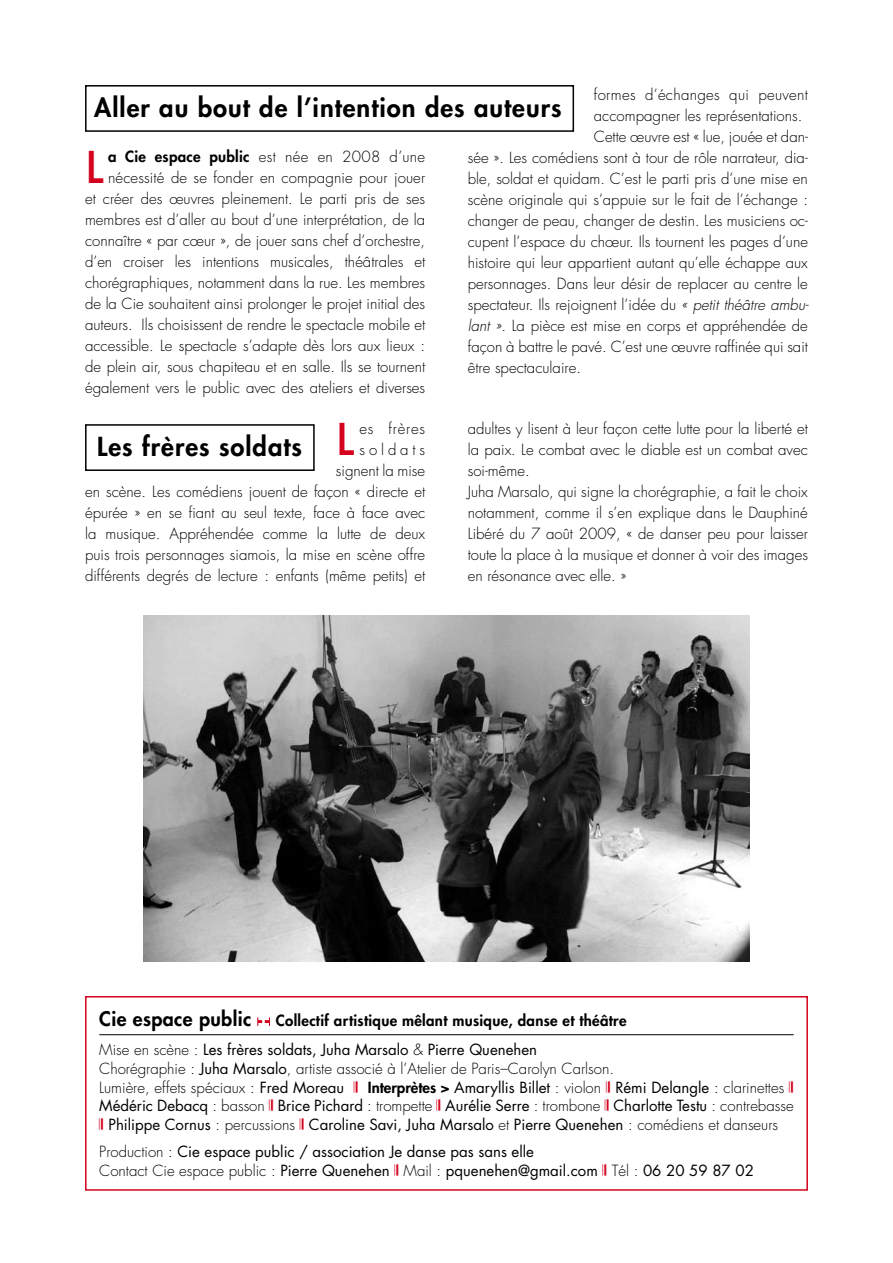
<style>
.page{position:relative;width:893px;height:1263px;background:#fff}
.page>*{position:absolute;margin:0;border:0;box-sizing:border-box;transform-origin:0 0}
.t1{font:500 42.9px "Futura";color:#d4021d}
.t2{font:800 25.5px "Futura";letter-spacing:.04em;color:#000}
.t3{font:800 19.5px "Futura";letter-spacing:.02em;color:#000}
.t4{font:300 15px/21px "Futura";color:#000;text-align:right}
.t5{font:15px/18.8px "Futura";color:#000}
.t6{font:800 15px/29.4px "Futura";letter-spacing:.02em;color:#000}
.t7{font:300 15px "Futura";letter-spacing:.02em;color:#000}
.s1{font-style:italic}
.s2{font-weight:800}
.s3{font-weight:500;font-size:42.9px;color:#d4021d}
.s4{font-weight:300}
.s5{font-weight:400}
</style>
<div class="page">
<img style="left:144px;top:615px;width:605px;height:346px">
<hr style="left:99px;top:1034px;width:695px;height:1px;background:#000">
<svg style="left:257px;top:1017px;width:13px;height:9px"></svg>
<div style="left:85px;top:996px;width:723px;height:195px;border:2px solid #d4021d"></div>
<div style="left:85px;top:85px;width:489px;height:47px;border:2px solid #000"></div>
<div style="left:85px;top:424px;width:230px;height:47px;border:2px solid #000"></div>
<p class="t7" style="left:594px;top:85px;width:216px">formes d’échanges qui peuvent</p>
<p class="t4" style="left:594px;top:105px;width:210px">accompagner les représentations.</p>
<p class="t4" style="left:594px;top:126px;width:216px">Cette œuvre est « lue, jouée et dan-</p>
<p class="t4" style="left:468px;top:147px;width:342px">sée ». Les comédiens sont à tour de rôle narrateur, dia-</p>
<p class="t4" style="left:468px;top:168px;width:342px">ble, soldat et quidam. C’est le parti pris d’une mise en</p>
<p class="t4" style="left:468px;top:189px;width:342px">scène originale qui s’appuie sur le fait de l’échange :</p>
<p class="t4" style="left:468px;top:210px;width:342px">changer de peau, changer de destin. Les musiciens oc-</p>
<p class="t4" style="left:468px;top:231px;width:342px">cupent l’espace du chœur. Ils tournent les pages d’une</p>
<p class="t4" style="left:468px;top:252px;width:342px">histoire qui leur appartient autant qu’elle échappe aux</p>
<p class="t4" style="left:468px;top:273px;width:342px">personnages. Dans leur désir de replacer au centre le</p>
<p class="t4" style="left:468px;top:294px;width:342px">spectateur. Ils rejoignent l’idée du <span class="s1">« petit théâtre ambu-</span></p>
<p class="t4" style="left:468px;top:315px;width:342px"><span class="s1">lant »</span>. La pièce est mise en corps et appréhendée de</p>
<p class="t4" style="left:468px;top:336px;width:342px">façon à battre le pavé. C’est une œuvre raffinée qui sait</p>
<p class="t4" style="left:468px;top:357px;width:115px">être spectaculaire.</p>
<h2 class="t2" style="left:94px;top:91px;width:469px">Aller au bout de l’intention des auteurs</h2>
<p class="t4" style="left:85px;top:146px;width:342px"><span class="s2">a Cie espace public</span> est née en 2008 d’une nécessité de se fonder en compagnie pour jouer<br>et créer des œuvres pleinement. Le parti pris de ses membres est d’aller au bout d’une interprétation, de la connaître « par cœur », de jouer sans chef d’orchestre, d’en croiser les intentions musicales, théâtrales et chorégraphiques, notamment dans la rue. Les membres de la Cie souhaitent ainsi prolonger le projet initial des auteurs. Ils choisissent de rendre le spectacle mobile et accessible. Le spectacle s’adapte dès lors aux lieux : de plein air, sous chapiteau et en salle. Ils se tournent également vers le public avec des ateliers et diverses</p>
<h1 class="t1" style="left:85px;top:138px;width:20px">L</h1>
<p class="t4" style="left:85px;top:418px;width:342px">es frères<br>soldats<br>signent la mise<br>en scène. Les comédiens jouent de façon « directe et épurée » en se fiant au seul texte, face à face avec la musique. Appréhendée comme la lutte de deux puis trois personnages siamois, la mise en scène offre différents degrés de lecture : enfants (même petits) et</p>
<p class="t4" style="left:468px;top:418px;width:342px;text-align:left">adultes y lisent à leur façon cette lutte pour la liberté et la paix. Le combat avec le diable est un combat avec soi-même.<br>Juha Marsalo, qui signe la chorégraphie, a fait le choix notamment, comme il s’en explique dans le Dauphiné Libéré du 7 août 2009, « de danser peu pour laisser toute la place à la musique et donner à voir des images en résonance avec elle. »</p>
<h2 class="t2" style="left:97px;top:429px;width:259px">Les frères soldats <span class="s3">L</span></h2>
<h3 class="t3" style="left:99px;top:1005px;width:153px">Cie espace public</h3>
<p class="t6" style="left:99px;top:1005px;width:529px;text-indent:177px">Collectif artistique mêlant musique, danse et théâtre<br><span class="s4">Mise en scène :</span> <span class="s5">Les frères soldats, Juha Marsalo</span> <span class="s4">&amp;</span> <span class="s5">Pierre Quenehen</span></p>
<p class="t4" style="left:99px;top:1059px;width:696px;line-height:18.8px;text-align:left">Chorégraphie : <span class="s5">Juha Marsalo</span>, artiste associé à l’Atelier de Paris–Carolyn Carlson.<br>Lumière, effets spéciaux : <span class="s5">Fred Moreau</span> <sup>"</sup> <span class="s2">Interprètes &gt;</span> <span class="s5">Amaryllis Billet</span> : violon <sup>"</sup> <span class="s5">Rémi Delangle</span> : clarinettes <sup>" </sup><span class="s5">Médéric Debacq</span> : basson <sup>"</sup> <span class="s5">Brice Pichard</span> : trompette <sup>"</sup> <span class="s5">Aurélie Serre</span> : trombone <sup>"</sup> <span class="s5">Charlotte Testu</span> : contrebasse <sup>"</sup> <span class="s5">Philippe Cornus</span> : percussions <sup>"</sup> <span class="s5">Caroline Savi, Juha Marsalo</span> et <span class="s5">Pierre Quenehen</span> : comédiens et danseurs</p>
<p class="t5" style="left:99px;top:1142px;width:656px"><span class="s4">Production :</span> Cie espace public / association Je danse pas sans elle<br><span class="s4">Contact Cie espace public :</span> Pierre Quenehen <sup>"</sup> <span class="s4">Mail :</span> pquenehen@gmail.com <sup>"</sup> <span class="s4">Tél :</span> 06 20 59 87 02</p>
</div>
